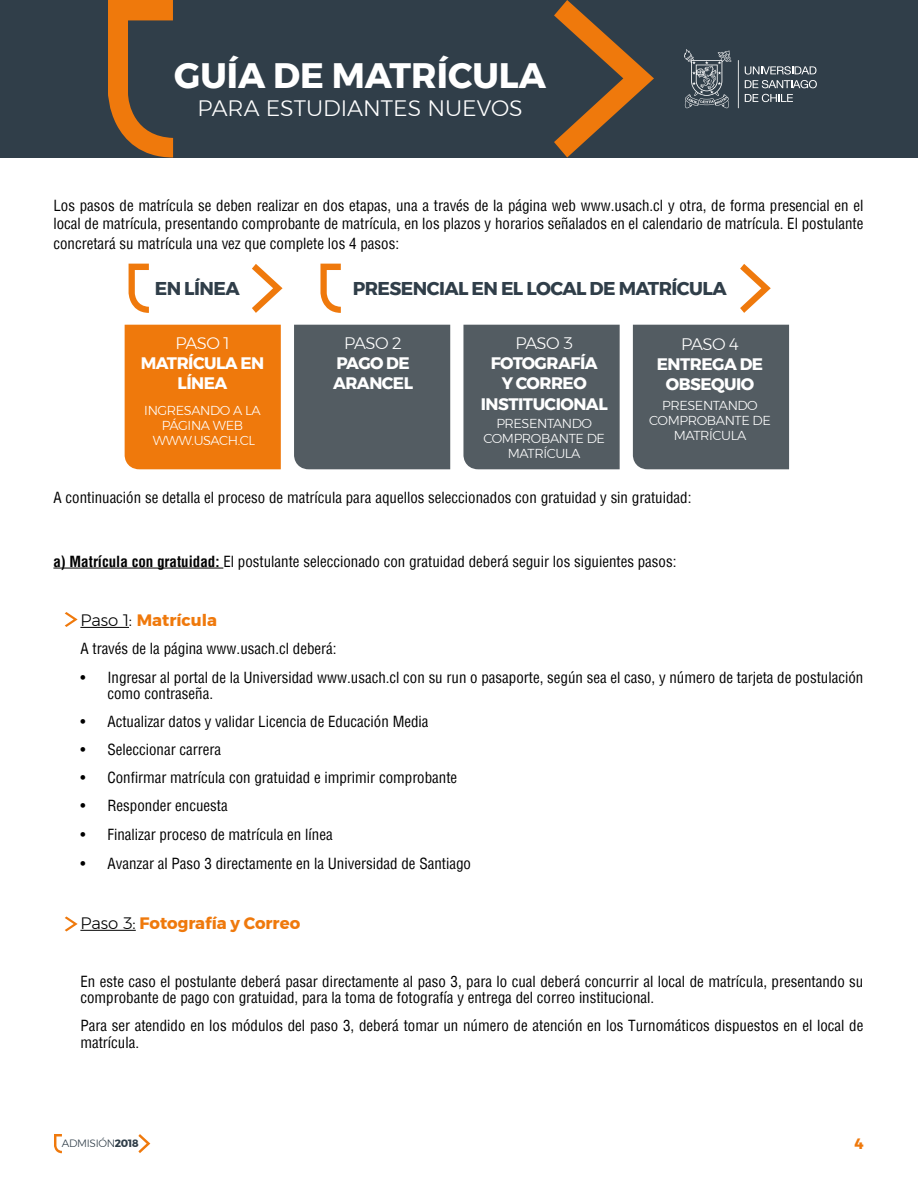
<style>
.page{position:relative;width:918px;height:1188px;background:#fff}
.page>*{position:absolute;margin:0;border:0;box-sizing:border-box;transform-origin:0 0}
.t1{font:700 35.25px "Montserrat";color:#fff}
.t2{font:300 22.35px "Montserrat";color:#fff}
.t3{font:700 18.45px "Montserrat";letter-spacing:-.03em;color:#303e49}
.t4{font:700 16.65px/20.4px "Montserrat";letter-spacing:-.03em;color:#fff;text-align:center}
.t5{font:300 16.65px "Montserrat";letter-spacing:-.04em;color:#fff}
.t6{font:700 16.5px "Montserrat";color:#ef790c}
.t7{font:condensed 15px/16.2px "Helvetica";color:#000}
.t8{font:700 15px "Montserrat";color:#ef790c}
.t9{font:300 12.9px/14.9px "Montserrat";letter-spacing:-.03em;color:#fff;text-align:center}
.t10{font:300 10.65px "Montserrat";letter-spacing:-.03em;color:#303e49}
.s1{font-weight:700}
.s2{font-weight:300;color:#000}
</style>
<div class="page">
<svg style="left:54px;top:1134px;width:8px;height:19px"></svg>
<svg style="left:138px;top:1134px;width:12px;height:19px"></svg>
<div style="left:0;top:0;width:918px;height:158px;background:#303e49"></div>
<svg style="left:108px;top:0;width:65px;height:158px"></svg>
<svg style="left:554px;top:0;width:100px;height:158px"></svg>
<svg style="left:745px;top:66px;width:72px;height:22px"></svg>
<svg style="left:745px;top:94px;width:48px;height:8px"></svg>
<hr style="left:738px;top:60px;width:1px;height:48px;background:#fff">
<svg style="left:684px;top:49px;width:47px;height:59px"></svg>
<hr style="left:53px;top:568px;width:170px;height:1px;background:#000">
<hr style="left:80px;top:627px;width:49px;height:1px;background:#000">
<hr style="left:80px;top:930px;width:56px;height:1px;background:#000">
<svg style="left:320px;top:264px;width:21px;height:49px"></svg>
<svg style="left:740px;top:264px;width:31px;height:49px"></svg>
<svg style="left:129px;top:264px;width:20px;height:49px"></svg>
<svg style="left:252px;top:264px;width:31px;height:49px"></svg>
<div style="left:463px;top:325px;width:157px;height:144px;background:#535c62"></div>
<div style="left:125px;top:325px;width:156px;height:144px;background:#ef790c"></div>
<div style="left:294px;top:325px;width:156px;height:144px;background:#535c62"></div>
<div style="left:633px;top:325px;width:156px;height:144px;background:#535c62"></div>
<svg style="left:65px;top:612px;width:13px;height:15px"></svg>
<svg style="left:65px;top:916px;width:13px;height:15px"></svg>
<h1 class="t1" style="left:174px;top:47px;width:374px">GUÍA DE MATRÍCULA</h1>
<h2 class="t2" style="left:198px;top:91px;width:327px">PARA ESTUDIANTES NUEVOS</h2>
<p class="t7" style="left:53px;top:196px;width:812px;line-height:18px">Los pasos de matrícula se deben realizar en dos etapas, una a través de la página web www.usach.cl y otra, de forma presencial en el local de matrícula, presentando comprobante de matrícula, en los plazos y horarios señalados en el calendario de matrícula. El postulante</p>
<p class="t7" style="left:53px;top:235px;width:347px">concretará su matrícula una vez que complete los 4 pasos:</p>
<p class="t3" style="left:155px;top:274px;width:86px">EN LÍNEA</p>
<p class="t3" style="left:353px;top:273px;width:375px">PRESENCIAL EN EL LOCAL DE MATRÍCULA</p>
<p class="t5" style="left:176px;top:330px;width:56px">PASO 1</p>
<p class="t4" style="left:141px;top:353px;width:125px">MATRÍCULA EN<br>LÍNEA</p>
<p class="t9" style="left:144px;top:403px;width:118px">INGRESANDO A LA<br>PÁGINA WEB<br>WWW.USACH.CL</p>
<p class="t5" style="left:344px;top:330px;width:59px">PASO 2</p>
<p class="t4" style="left:333px;top:353px;width:82px;text-align:left">PAGO DE<br>ARANCEL</p>
<p class="t5" style="left:515px;top:330px;width:59px">PASO 3</p>
<p class="t4" style="left:481px;top:353px;width:128px">FOTOGRAFÍA<br>Y CORREO<br>INSTITUCIONAL</p>
<p class="t9" style="left:483px;top:416px;width:123px">PRESENTANDO<br>COMPROBANTE DE<br>MATRÍCULA</p>
<p class="t5" style="left:681px;top:331px;width:59px">PASO 4</p>
<p class="t4" style="left:657px;top:354px;width:108px">ENTREGA DE<br>OBSEQUIO</p>
<p class="t9" style="left:649px;top:398px;width:123px">PRESENTANDO<br>COMPROBANTE DE<br>MATRÍCULA</p>
<p class="t7" style="left:53px;top:489px;width:640px">A continuación se detalla el proceso de matrícula para aquellos seleccionados con gratuidad y sin gratuidad:</p>
<p class="t7" style="left:53px;top:553px;width:625px"><span class="s1">a) Matrícula con gratuidad:</span> El postulante seleccionado con gratuidad deberá seguir los siguientes pasos:</p>
<p class="t6" style="left:80px;top:607px;width:138px"><span class="s2">Paso 1:</span> Matrícula</p>
<p class="t7" style="left:80px;top:641px;width:258px">A través de la página www.usach.cl deberá:</p>
<p class="t7" style="left:107px;top:669px;width:758px;text-indent:-27px">• Ingresar al portal de la Universidad www.usach.cl con su run o pasaporte, según sea el caso, y número de tarjeta de postulación como contraseña.</p>
<p class="t7" style="left:80px;top:713px;width:350px">• Actualizar datos y validar Licencia de Educación Media</p>
<p class="t7" style="left:80px;top:741px;width:142px">• Seleccionar carrera</p>
<p class="t7" style="left:80px;top:770px;width:378px">• Confirmar matrícula con gratuidad e imprimir comprobante</p>
<p class="t7" style="left:80px;top:798px;width:149px">• Responder encuesta</p>
<p class="t7" style="left:80px;top:826px;width:254px">• Finalizar proceso de matrícula en línea</p>
<p class="t7" style="left:80px;top:856px;width:392px">• Avanzar al Paso 3 directamente en la Universidad de Santiago</p>
<p class="t6" style="left:80px;top:910px;width:221px"><span class="s2">Paso 3:</span> Fotografía y Correo</p>
<p class="t7" style="left:80px;top:973px;width:785px">En este caso el postulante deberá pasar directamente al paso 3, para lo cual deberá concurrir al local de matrícula, presentando su comprobante de pago con gratuidad, para la toma de fotografía y entrega del correo institucional.</p>
<p class="t7" style="left:80px;top:1018px;width:785px">Para ser atendido en los módulos del paso 3, deberá tomar un número de atención en los Turnomáticos dispuestos en el local de matrícula.</p>
<p class="t10" style="left:62px;top:1135px;width:78px">ADMISIÓN<span class="s1">2018</span></p>
<p class="t8" style="left:855px;top:1131px;width:11px">4</p>
</div>
